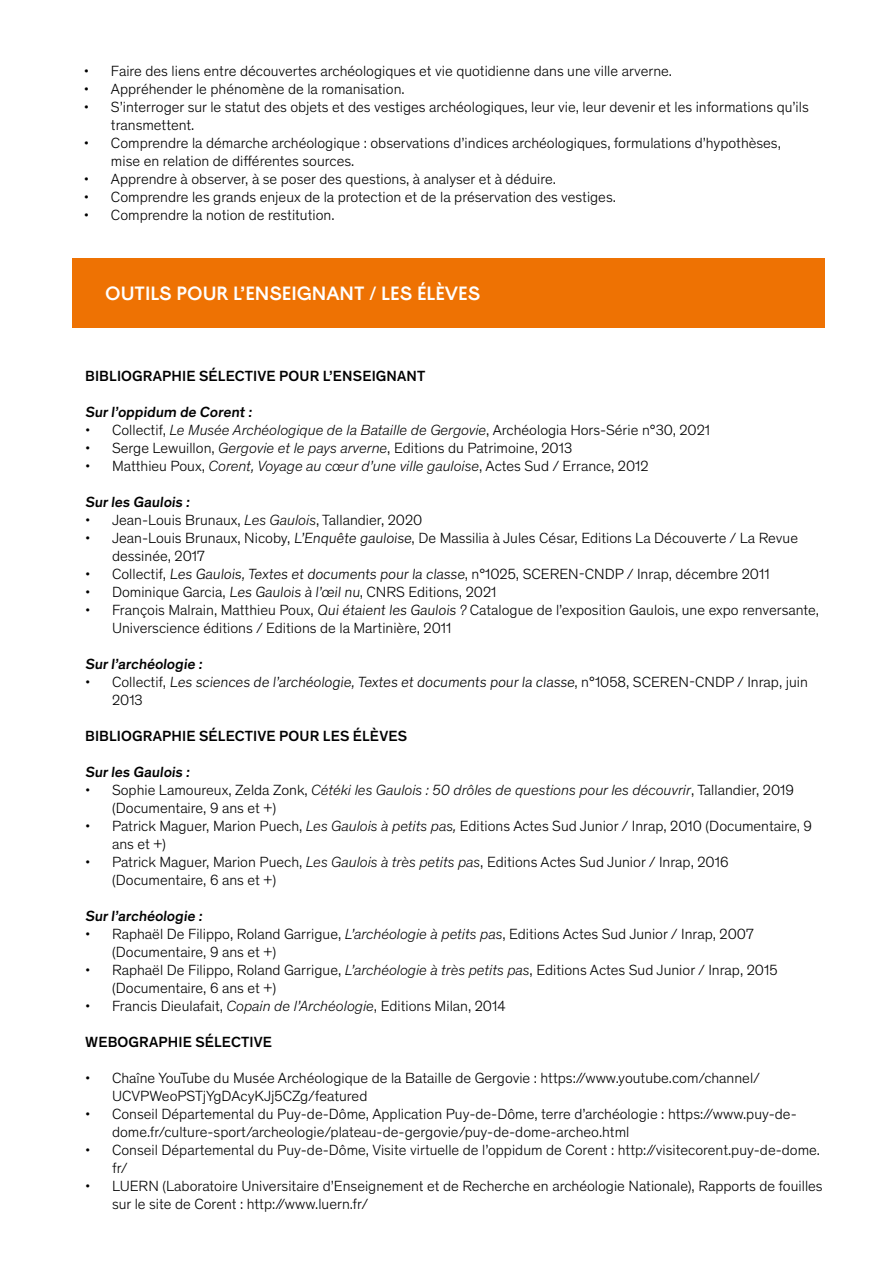
<style>
.page{position:relative;width:893px;height:1263px;background:#fff}
.page>*{position:absolute;margin:0;border:0;box-sizing:border-box;transform-origin:0 0}
.t1{font:18px "Ostia Antica";color:#fff}
.t2{font:300 15px/18px "Theinhardt";color:#000}
.t3{font:500 15px "Theinhardt";letter-spacing:.01em;color:#000}
.t4{font:italic 300 15px "Theinhardt";color:#000}
.s1{font-style:italic}
.s2{font-style:normal}
</style>
<div class="page">
<div style="left:72px;top:258px;width:753px;height:70px;background:#ee7203"></div>
<p class="t2" style="left:84px;top:61px;width:590px">• Faire des liens entre découvertes archéologiques et vie quotidienne dans une ville arverne.</p>
<p class="t2" style="left:84px;top:79px;width:322px">• Appréhender le phénomène de la romanisation.</p>
<p class="t2" style="left:111px;top:97px;width:699px;text-indent:-27px">• S’interroger sur le statut des objets et des vestiges archéologiques, leur vie, leur devenir et les informations qu’ils transmettent.</p>
<p class="t2" style="left:111px;top:133px;width:671px;text-indent:-27px">• Comprendre la démarche archéologique : observations d’indices archéologiques, formulations d’hypothèses, mise en relation de différentes sources.</p>
<p class="t2" style="left:84px;top:169px;width:473px">• Apprendre à observer, à se poser des questions, à analyser et à déduire.</p>
<p class="t2" style="left:84px;top:187px;width:533px">• Comprendre les grands enjeux de la protection et de la préservation des vestiges.</p>
<p class="t2" style="left:84px;top:205px;width:252px">• Comprendre la notion de restitution.</p>
<p class="t1" style="left:105px;top:283px;width:376px">OUTILS POUR L’ENSEIGNANT / LES ÉLÈVES</p>
<p class="t3" style="left:85px;top:365px;width:342px">BIBLIOGRAPHIE SÉLECTIVE POUR L’ENSEIGNANT</p>
<p class="t3" style="left:85px;top:401px;width:171px">Surl’oppidum de Corent :</p>
<p class="t2" style="left:85px;top:420px;width:627px">• Collectif, <span class="s1">Le Musée Archéologique de la Bataille de Gergovie</span>, Archéologia Hors-Série n°30, 2021</p>
<p class="t2" style="left:85px;top:438px;width:489px">• Serge Lewuillon, <span class="s1">Gergovie et le pays arverne</span>, Editions du Patrimoine, 2013</p>
<p class="t4" style="left:85px;top:455px;width:565px"><span class="s2">• Matthieu Poux,</span> Corent, Voyage au cœur d’une ville gauloise<span class="s2">, Actes Sud / Errance, 2012</span></p>
<p class="t3" style="left:85px;top:491px;width:108px">Surles Gaulois :</p>
<p class="t2" style="left:85px;top:510px;width:339px">• Jean-Louis Brunaux, <span class="s1">Les Gaulois</span>, Tallandier, 2020</p>
<p class="t2" style="left:112px;top:528px;width:687px;text-indent:-27px">• Jean-Louis Brunaux, Nicoby, L’Enquête gauloise, De Massilia à Jules César, Editions La Découverte / La Revue dessinée, 2017</p>
<p class="t2" style="left:85px;top:564px;width:686px">• Collectif, Les Gaulois,Textes et documents pourla classe, n°1025, SCEREN-CNDP / Inrap, décembre 2011</p>
<p class="t2" style="left:85px;top:582px;width:413px">• Dominique Garcia, Les Gaulois à l’œil nu, CNRS Editions, 2021</p>
<p class="t2" style="left:112px;top:600px;width:708px;text-indent:-27px">• François Malrain, Matthieu Poux, Qui étaient les Gaulois ? Catalogue de l’exposition Gaulois, une expo renversante,<br>Universcience éditions / Editions de la Martinière, 2011</p>
<p class="t3" style="left:85px;top:653px;width:121px">Surl’archéologie :</p>
<p class="t2" style="left:112px;top:672px;width:697px;text-indent:-27px">• Co l l e ct i f, Les sciences de l’archéologie,Textes et documents pourla classe, n °1 0 5 8 , S C E R E N - C N D P / I n rap , j u i n<br>2013</p>
<p class="t3" style="left:85px;top:725px;width:323px">BIBLIOGRAPHIE SÉLECTIVE POUR LES ÉLÈVES</p>
<p class="t3" style="left:85px;top:761px;width:108px">Surles Gaulois :</p>
<p class="t2" style="left:112px;top:780px;width:683px;text-indent:-27px">• Sophie Lamoureux, Zelda Zonk, <span class="s1">Cétéki les Gaulois : 50 drôles de questions pour les découvrir</span>, Tallandier, 2019 (Documentaire, 9 ans et +)</p>
<p class="t2" style="left:112px;top:816px;width:701px;text-indent:-27px">• Patrick Maguer, Marion Puech, <span class="s1">Les Gaulois à petits pas,</span> Editions Actes Sud Junior / Inrap, 2010 (Documentaire, 9 ans et +)</p>
<p class="t2" style="left:112px;top:852px;width:618px;text-indent:-27px">• Patrick Maguer, Marion Puech, <span class="s1">Les Gaulois à très petits pas</span>, Editions Actes Sud Junior / Inrap, 2016 (Documentaire, 6 ans et +)</p>
<p class="t3" style="left:85px;top:905px;width:121px">Surl’archéologie :</p>
<p class="t2" style="left:112px;top:924px;width:643px;text-indent:-27px">• Raphaël De Filippo, Roland Garrigue, <span class="s1">L’archéologie à petits pas</span>, Editions Actes Sud Junior / Inrap, 2007 (Documentaire, 9 ans et +)</p>
<p class="t2" style="left:112px;top:960px;width:667px;text-indent:-27px">• Raphaël De Filippo, Roland Garrigue, <span class="s1">L’archéologie à très petits pas</span>, Editions Actes Sud Junior / Inrap, 2015 (Documentaire, 6 ans et +)</p>
<p class="t2" style="left:85px;top:996px;width:422px">• Francis Dieulafait, <span class="s1">Copain de l’Archéologie</span>, Editions Milan, 2014</p>
<p class="t3" style="left:85px;top:1031px;width:188px">WEBOGRAPHIE SÉLECTIVE</p>
<p class="t2" style="left:112px;top:1068px;width:650px;text-indent:-27px">• Chaîne YouTube du Musée Archéologique de la Bataille de Gergovie : https://www.youtube.com/channel/<br>UCVPWeoPSTjYgDAcyKJj5CZg/featured</p>
<p class="t2" style="left:112px;top:1104px;width:686px;text-indent:-27px">• Conseil Départemental du Puy-de-Dôme, Application Puy-de-Dôme, terre d’archéologie : https://www.puy-de&shy;dome.fr/culture-sport/archeologie/plateau-de-gergovie/puy-de-dome-archeo.html</p>
<p class="t2" style="left:112px;top:1140px;width:710px;text-indent:-27px">• Conseil Départemental du Puy-de-Dôme, Visite virtuelle de l’oppidum de Corent : http://visitecorent.puy-de-dome. fr/</p>
<p class="t2" style="left:112px;top:1176px;width:712px;text-indent:-27px">• LUERN (Laboratoire Universitaire d’Enseignement et de Recherche en archéologie Nationale), Rapports de fouilles sur le site de Corent : http://www.luern.fr/</p>
</div>
